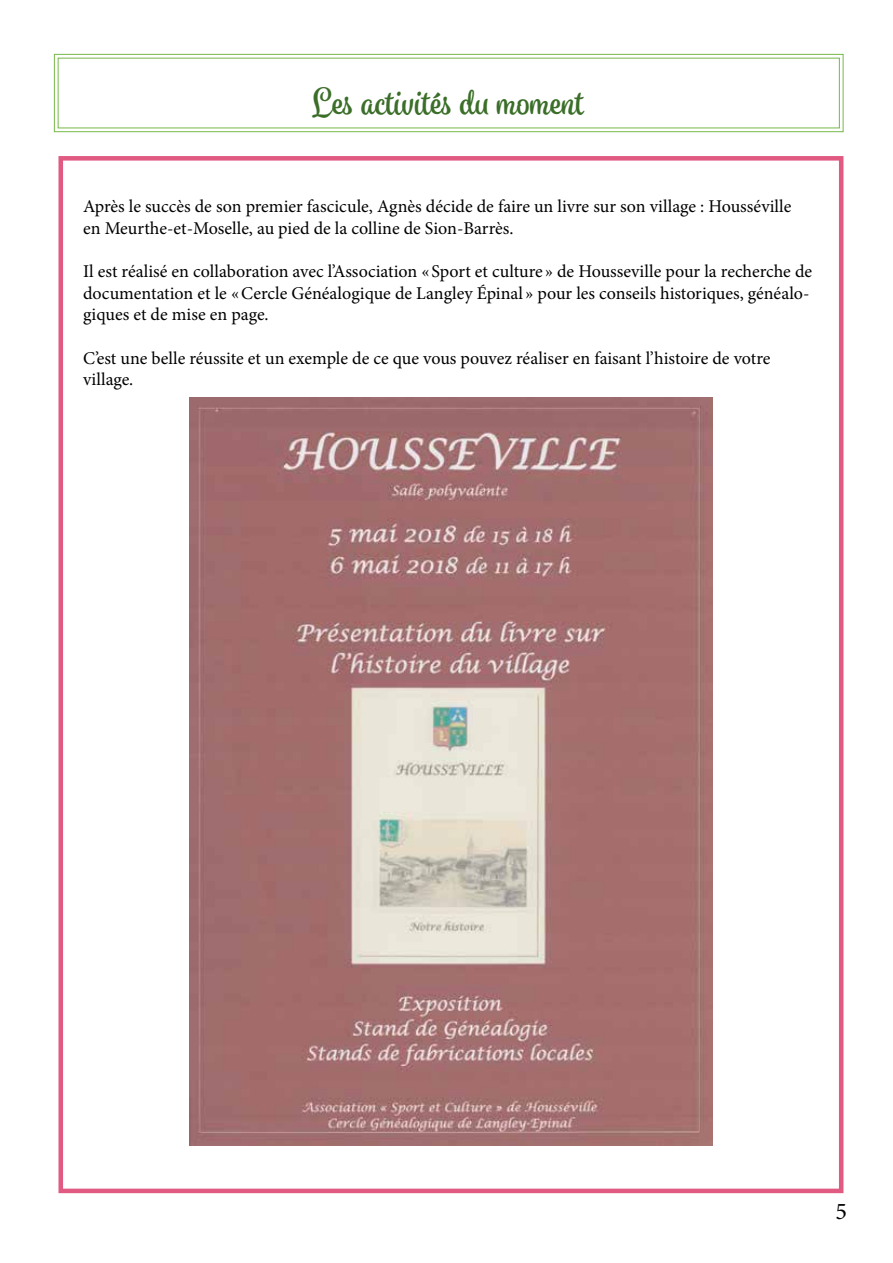
<style>
.page{position:relative;width:893px;height:1263px;background:#fff}
.page>*{position:absolute;margin:0;border:0;box-sizing:border-box;transform-origin:0 0}
.t1{font:700 36px "Spumante";color:#3b6e28}
.t2{font:24px "Minion Pro";color:#000}
.t3{font:18px/21.6px "Minion Pro";color:#000}
</style>
<div class="page">
<div style="left:58px;top:156px;width:785px;height:1037px;border:5px solid #e05a82"></div>
<svg style="left:54px;top:54px;width:790px;height:78px"></svg>
<img style="left:190px;top:398px;width:522px;height:747px">
<h1 class="t1" style="left:312px;top:80px;width:274px">Les activités du moment</h1>
<p class="t3" style="left:83px;top:196px;width:710px">Après le succès de son premier fascicule, Agnès décide de faire un livre sur son village : Housséville en Meurthe-et-Moselle, au pied de la colline de Sion-Barrès.</p>
<p class="t3" style="left:83px;top:261px;width:730px">Il est réalisé en collaboration avec l’Association « Sport et culture » de Housseville pour la recherche de documentation et le «Cercle Généalogique de Langley Épinal » pour les conseils historiques, généalo&shy;giques et de mise en page.</p>
<p class="t3" style="left:83px;top:347px;width:689px">C’est une belle réussite et un exemple de ce que vous pouvez réaliser en faisant l’histoire de votre village.</p>
<h2 class="t2" style="left:836px;top:1195px;width:13px">5</h2>
</div>
